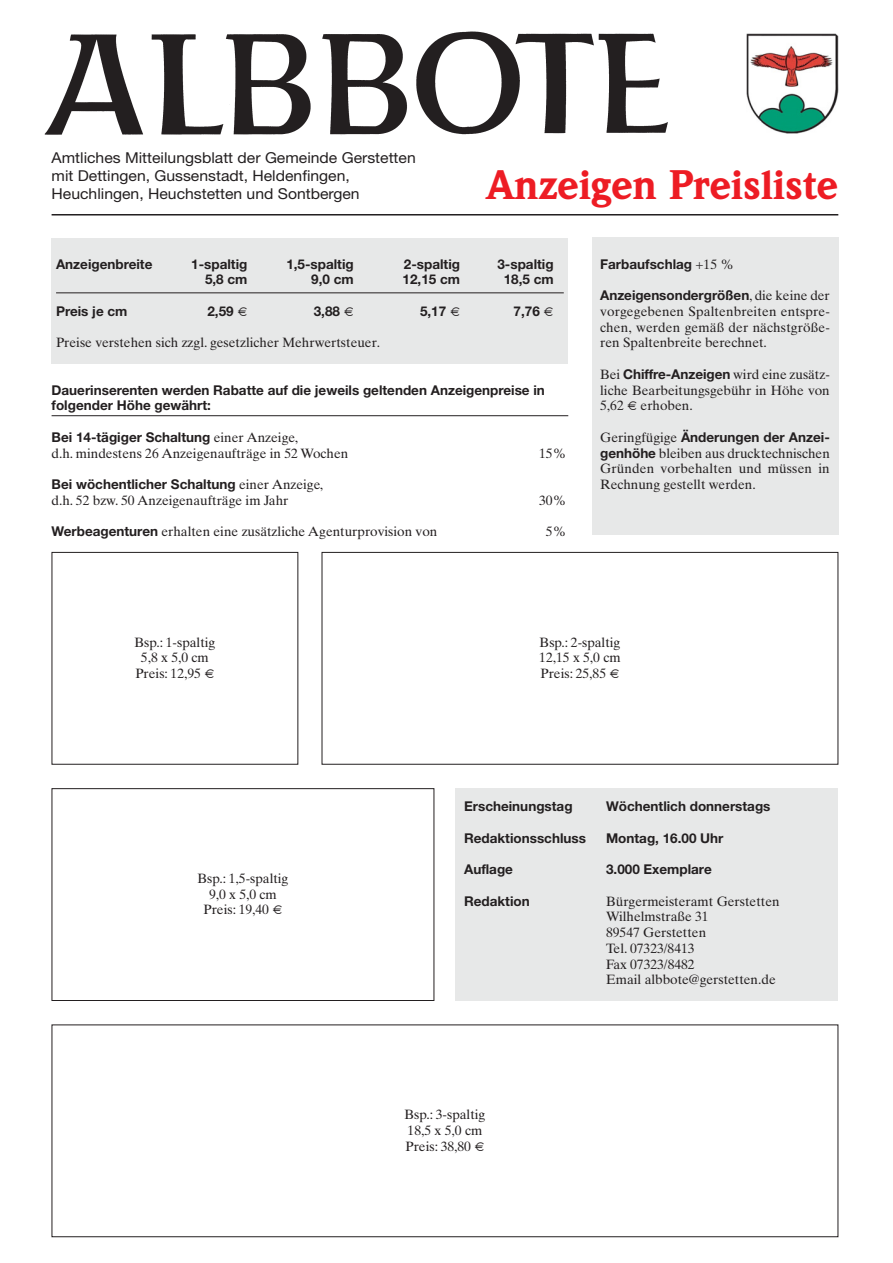
<style>
.page{position:relative;width:893px;height:1263px;background:#fff}
.page>*{position:absolute;margin:0;border:0;box-sizing:border-box;transform-origin:0 0}
.t1{font:900 40.5px "Weidemann";color:#ed1c24}
.t2{font:15px/18px "Helvetica Neue";color:#231f20;scale:1.05 1}
.t3{font:13.5px/15.8px "Times Ten";color:#231f20;text-align:justify}
.t4{font:700 13.5px/15.8px "Helvetica Neue";color:#231f20}
.s1{font-family:"Times Ten";font-weight:400}
.s2{font-family:"Helvetica Neue";font-weight:700}
</style>
<div class="page">
<img style="left:44px;top:31px;width:624px;height:104px">
<img style="left:747px;top:33px;width:91px;height:101px">
<div style="left:52px;top:552px;width:246px;height:213px;border:1px solid #231f20"></div>
<div style="left:322px;top:552px;width:516px;height:213px;border:1px solid #231f20"></div>
<div style="left:52px;top:788px;width:382px;height:213px;border:1px solid #231f20"></div>
<div style="left:52px;top:238px;width:516px;height:125px;background:#e7e8e8"></div>
<hr style="left:56px;top:292px;width:508px;height:1px;background:#231f20">
<div style="left:592px;top:237px;width:246px;height:297px;background:#e7e8e8"></div>
<div style="left:456px;top:788px;width:382px;height:213px;background:#e7e8e8"></div>
<hr style="left:52px;top:415px;width:516px;height:1px;background:#231f20">
<div style="left:52px;top:1025px;width:786px;height:212px;border:1px solid #231f20"></div>
<hr style="left:52px;top:214px;width:786px;height:2px;background:#231f20">
<p class="t2" style="left:52px;top:150px;width:348px">Amtliches Mitteilungsblatt der Gemeinde Gerstetten mit Dettingen, Gussenstadt, Heldenfingen,<br>Heuchlingen, Heuchstetten und Sontbergen</p>
<h1 class="t1" style="left:486px;top:170px;width:354px">Anzeigen Preisliste</h1>
<p class="t4" style="left:56px;top:257px;width:98px">Anzeigenbreite</p>
<p class="t4" style="left:191px;top:257px;width:58px">1-spaltig</p>
<p class="t4" style="left:286px;top:257px;width:69px">1,5-spaltig</p>
<p class="t4" style="left:404px;top:257px;width:58px">2-spaltig</p>
<p class="t4" style="left:497px;top:257px;width:58px">3-spaltig</p>
<p class="t4" style="left:205px;top:273px;width:44px">5,8 cm</p>
<p class="t4" style="left:311px;top:273px;width:44px">9,0 cm</p>
<p class="t4" style="left:403px;top:273px;width:59px">12,15 cm</p>
<p class="t4" style="left:504px;top:273px;width:51px">18,5 cm</p>
<p class="t4" style="left:56px;top:304px;width:73px">Preis je cm</p>
<p class="t4" style="left:207px;top:304px;width:28px">2,59</p>
<p class="t4" style="left:314px;top:304px;width:28px">3,88</p>
<p class="t4" style="left:420px;top:304px;width:28px">5,17</p>
<p class="t4" style="left:514px;top:304px;width:28px">7,76</p>
<p class="t3" style="left:56px;top:336px;width:325px">Preise verstehen sich zzgl. gesetzlicher Mehrwertsteuer.</p>
<p class="t4" style="left:52px;top:383px;width:495px">Dauerinserenten werden Rabatte auf die jeweils geltenden Anzeigenpreise in folgender Höhe gewährt:</p>
<p class="t4" style="left:52px;top:430px;width:248px">Bei 14-tägiger Schaltung <span class="s1">einer Anzeige,</span></p>
<p class="t3" style="left:52px;top:446px;width:298px">d.h. mindestens 26 Anzeigenaufträge in 52 Wochen</p>
<p class="t3" style="left:539px;top:446px;width:28px">15%</p>
<p class="t4" style="left:52px;top:478px;width:273px">Bei wöchentlicher Schaltung <span class="s1">einer Anzeige,</span></p>
<p class="t3" style="left:52px;top:494px;width:238px">d.h. 52 bzw. 50 Anzeigenaufträge im Jahr</p>
<p class="t3" style="left:539px;top:494px;width:28px">30%</p>
<p class="t3" style="left:52px;top:525px;width:387px"><span class="s2">Werbeagenturen</span> erhalten eine zusätzliche Agenturprovision von</p>
<p class="t3" style="left:546px;top:525px;width:22px">5%</p>
<p class="t4" style="left:600px;top:257px;width:135px">Farbaufschlag <span class="s1">+15 %</span></p>
<p class="t4" style="left:600px;top:289px;width:231px">Anzeigensondergrößen<span class="s1">, die keine der</span></p>
<p class="t3" style="left:600px;top:305px;width:231px">vorgegebenen Spaltenbreiten entspre&shy;chen, werden gemäß der nächstgröße&shy;ren Spaltenbreite berechnet.</p>
<p class="t3" style="left:600px;top:368px;width:231px">Bei <span class="s2">Chiffre-Anzeigen</span> wird eine zusätz&shy;liche Bearbeitungsgebühr in Höhe von 5,62 erhoben.</p>
<p class="t4" style="left:600px;top:430px;width:231px"><span class="s1">Geringfügige</span> Änderungen der Anzei-</p>
<p class="t3" style="left:600px;top:446px;width:231px"><span class="s2">genhöhe</span> bleiben aus drucktechnischen Gründen vorbehalten und müssen in Rechnung gestellt werden.</p>
<p class="t3" style="left:134px;top:635px;width:82px">Bsp.: 1-spaltig</p>
<p class="t3" style="left:141px;top:651px;width:69px">5,8 x 5,0 cm</p>
<p class="t3" style="left:135px;top:667px;width:67px">Preis: 12,95</p>
<p class="t3" style="left:197px;top:872px;width:92px">Bsp.: 1,5-spaltig</p>
<p class="t3" style="left:209px;top:887px;width:69px">9,0 x 5,0 cm</p>
<p class="t3" style="left:203px;top:903px;width:67px">Preis: 19,40</p>
<p class="t3" style="left:539px;top:635px;width:83px">Bsp.: 2-spaltig 12,15 x 5,0 cm Preis: 25,85</p>
<p class="t4" style="left:464px;top:800px;width:110px">Erscheinungstag</p>
<p class="t4" style="left:606px;top:800px;width:166px">Wöchentlich donnerstags</p>
<p class="t4" style="left:464px;top:831px;width:123px">Redaktionsschluss</p>
<p class="t4" style="left:606px;top:831px;width:119px">Montag, 16.00 Uhr</p>
<p class="t4" style="left:464px;top:863px;width:50px">Auflage</p>
<p class="t4" style="left:606px;top:863px;width:107px">3.000 Exemplare</p>
<p class="t4" style="left:464px;top:894px;width:67px">Redaktion</p>
<p class="t3" style="left:606px;top:895px;width:175px;text-align:left">Bürgermeisteramt Gerstetten<br>Wilhelmstraße 31<br>89547 Gerstetten<br>Tel. 07323/8413<br>Fax 07323/8482<br>Email albbote@gerstetten.de</p>
<p class="t3" style="left:404px;top:1108px;width:82px;text-align:left">Bsp.: 3-spaltig<br>18,5 x 5,0 cm<br>Preis: 38,80</p>
</div>
